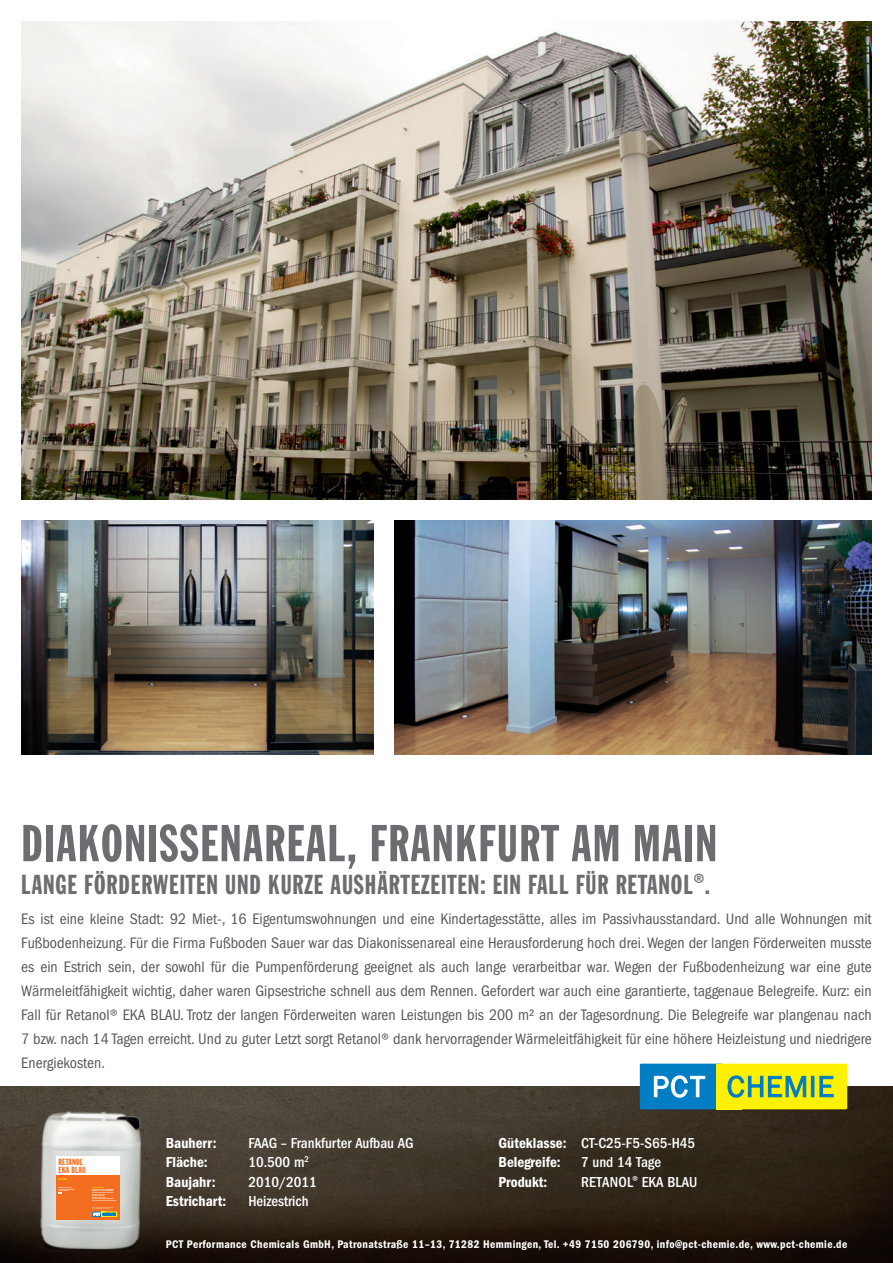
<style>
.page{position:relative;width:893px;height:1263px;background:#fff}
.page>*{position:absolute;margin:0;border:0;box-sizing:border-box;transform-origin:0 0}
.t1{font:51px "Franklin Gothic Extra Cond";letter-spacing:.03em;color:#6c6d70}
.t2{font:27px "Franklin Gothic Extra Cond";letter-spacing:.035em;color:#6c6d70}
.t3{font:condensed 15.75px/24px "Franklin Gothic";color:#57585a;text-align:justify}
.t4{font:500 condensed 15px "Franklin Gothic";color:#fff}
.t5{font:600 condensed 15px "Franklin Gothic";color:#fff}
.t6{font:600 condensed 11.4px "Franklin Gothic";letter-spacing:.035em;color:#fff}
.t7{font:8.85px "Franklin Gothic Extra Cond";letter-spacing:.01em;color:#f36e21}
.t8{font:8.85px "Franklin Gothic Extra Cond";letter-spacing:.03em;color:#f36e21}
.t9{font:2.85px "Franklin Gothic Extra Cond";letter-spacing:.03em;color:#fff101}
.t10{font:1.95px "Franklin Gothic Extra Cond";color:#f36e21}
.s1{font-weight:600}
</style>
<div class="page">
<img style="left:0;top:1086px;width:893px;height:177px">
<div style="left:640px;top:1064px;width:83px;height:45px;background:#007ec5"></div>
<div style="left:716px;top:1064px;width:131px;height:45px;background:#fff101"></div>
<svg style="left:653px;top:1075px;width:53px;height:23px"></svg>
<svg style="left:727px;top:1075px;width:80px;height:23px"></svg>
<div style="left:811px;top:1076px;width:3px;height:21px;border:1px solid #007ec5"></div>
<svg style="left:819px;top:1075px;width:15px;height:23px"></svg>
<img style="left:21px;top:21px;width:851px;height:479px">
<img style="left:395px;top:521px;width:477px;height:234px">
<img style="left:33px;top:1109px;width:111px;height:144px">
<div style="left:56px;top:1156px;width:64px;height:64px;background:#fff"></div>
<div style="left:56px;top:1176px;width:64px;height:44px;background:#f36e21"></div>
<svg style="left:92px;top:1211px;width:10px;height:6px"></svg>
<svg style="left:94px;top:1211px;width:22px;height:6px"></svg>
<img style="left:21px;top:521px;width:353px;height:234px">
<p class="t1" style="left:21px;top:816px;width:697px">DIAKONISSENAREAL, FRANKFURT AM MAIN</p>
<p class="t2" style="left:21px;top:870px;width:690px">LANGE FÖRDERWEITEN UND KURZE AUSHÄRTEZEITEN: EIN FALL FÜR RETANOL<sup>®</sup>.</p>
<p class="t3" style="left:21px;top:907px;width:852px">Es ist eine kleine Stadt: 92 Miet-, 16 Eigentumswohnungen und eine Kindertagesstätte, alles im Passivhausstandard. Und alle Wohnungen mit Fußbodenheizung. Für die Firma Fußboden Sauer war das Diakonissenareal eine Herausforderung hoch drei. Wegen der langen Förderweiten musste es ein Estrich sein, der sowohl für die Pumpenförderung geeignet als auch lange verarbeitbar war. Wegen der Fußbodenheizung war eine gute Wärmeleitfähigkeit wichtig, daher waren Gipsestriche schnell aus dem Rennen. Gefordert war auch eine garantierte, taggenaue Belegreife. Kurz: ein Fall für Retanol® EKA BLAU. Trotz der langen Förderweiten waren Leistungen bis 200 m² an der Tagesordnung. Die Belegreife war plangenau nach 7 bzw. nach 14 Tagen erreicht. Und zu guter Letzt sorgt Retanol® dank hervorragender Wärmeleitfähigkeit für eine höhere Heizleistung und niedrigere Energiekosten.</p>
<p class="t7" style="left:58px;top:1157px;width:26px">RETANOL</p>
<p class="t10" style="left:82px;top:1158px;width:3px">®</p>
<p class="t8" style="left:58px;top:1165px;width:29px">EKA BLAU</p>
<p class="t9" style="left:59px;top:1177px;width:9px">20 LITER</p>
<p class="t5" style="left:166px;top:1134px;width:52px">Bauherr:</p>
<p class="t4" style="left:248px;top:1134px;width:167px">FAAG – Frankfurter Aufbau AG</p>
<p class="t5" style="left:166px;top:1154px;width:43px">Fläche:</p>
<p class="t4" style="left:248px;top:1154px;width:62px">10.500 m<sup>2</sup></p>
<p class="t5" style="left:166px;top:1173px;width:51px">Baujahr:</p>
<p class="t4" style="left:248px;top:1173px;width:70px">2010/2011</p>
<p class="t5" style="left:166px;top:1193px;width:62px">Estrichart:</p>
<p class="t4" style="left:248px;top:1193px;width:62px">Heizestrich</p>
<p class="t4" style="left:499px;top:1134px;width:198px"><span class="s1">Güteklasse:</span> CT-C25-F5-S65-H45</p>
<p class="t5" style="left:499px;top:1154px;width:64px">Belegreife:</p>
<p class="t4" style="left:581px;top:1154px;width:82px">7 und 14 Tage</p>
<p class="t5" style="left:499px;top:1173px;width:50px">Produkt:</p>
<p class="t4" style="left:581px;top:1173px;width:118px">RETANOL<sup>®</sup> EKA BLAU</p>
<p class="t6" style="left:166px;top:1238px;width:683px">PCT Performance Chemicals GmbH, Patronatstraße 11–13, 71282 Hemmingen, Tel. +49 7150 206790, info@pct-chemie.de, www.pct-chemie.de</p>
</div>
